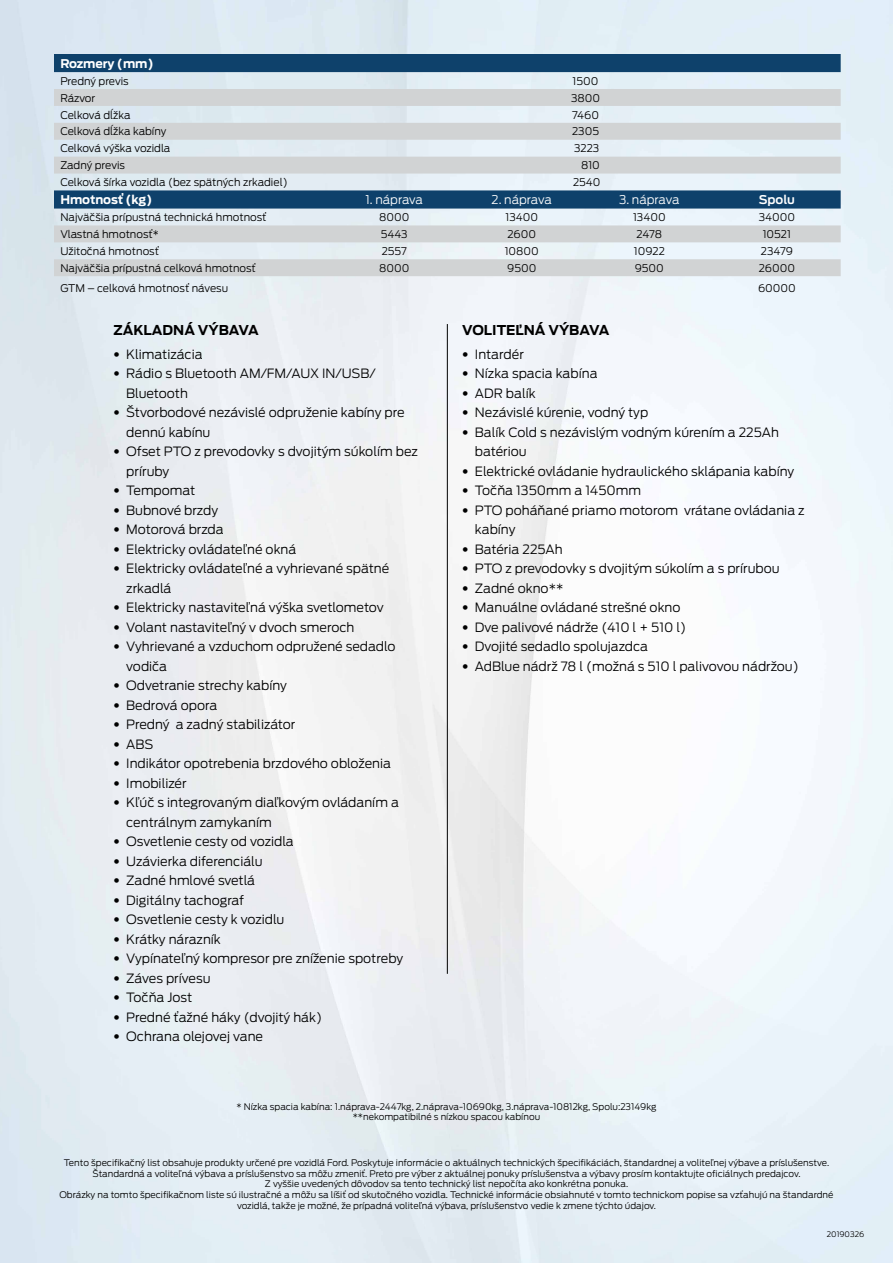
<style>
.page{position:relative;width:893px;height:1263px;background:#fff}
.page>*{position:absolute;margin:0;border:0;box-sizing:border-box;transform-origin:0 0}
.t1{font:700 13.5px "Ford Antenna";color:#000}
.t2{font:300 12.75px/19.5px "Ford Antenna";color:#000}
.t3{font:300 12px "Ford Antenna";letter-spacing:-.01em;color:#fff}
.t4{font:700 12px "Ford Antenna";letter-spacing:-.01em;color:#fff}
.t5{font:600 12px "Ford Antenna";letter-spacing:-.005em;color:#fff}
.t6{font:300 10.5px "Ford Antenna";color:#000}
.t7{font:300 9px/10.8px "Ford Antenna";color:#000;text-align:center}
.t8{font:300 7.5px "Ford Antenna";color:#000}
.s1{font-family:"Helvetica Neue LT Std"}
</style>
<div class="page">
<hr style="left:447px;top:324px;width:1px;height:650px;background:#000">
<svg style="left:54px;top:54px;width:787px;height:35px;background:#7393ac"></svg>
<svg style="left:54px;top:89px;width:787px;height:187px;background:#c7d1d8"></svg>
<p class="t4" style="left:60px;top:53px;width:95px">Rozmery (mm)</p>
<p class="t6" style="left:60px;top:72px;width:70px">Predný previs</p>
<p class="t6" style="left:573px;top:72px;width:27px">1500</p>
<p class="t6" style="left:60px;top:89px;width:36px">Rázvor</p>
<p class="t6" style="left:571px;top:89px;width:31px">3800</p>
<p class="t6" style="left:60px;top:106px;width:72px">Celková dĺžka</p>
<p class="t6" style="left:572px;top:106px;width:29px">7460</p>
<p class="t6" style="left:60px;top:123px;width:108px">Celková dĺžka kabíny</p>
<p class="t6" style="left:572px;top:123px;width:28px">2305</p>
<p class="t6" style="left:60px;top:140px;width:111px">Celková výška vozidla</p>
<p class="t6" style="left:574px;top:140px;width:27px">3223</p>
<p class="t6" style="left:60px;top:157px;width:66px">Zadný previs</p>
<p class="t6" style="left:581px;top:157px;width:20px">810</p>
<p class="t6" style="left:60px;top:173px;width:229px">Celková šírka vozidla (bez spätných zrkadiel)</p>
<p class="t6" style="left:573px;top:173px;width:29px">2540</p>
<p class="t4" style="left:60px;top:189px;width:94px">Hmotnosť (kg)</p>
<p class="t3" style="left:365px;top:190px;width:59px">1. náprava</p>
<p class="t3" style="left:492px;top:190px;width:62px">2. náprava</p>
<p class="t3" style="left:619px;top:190px;width:62px">3. náprava</p>
<p class="t5" style="left:759px;top:189px;width:38px">Spolu</p>
<p class="t6" style="left:60px;top:208px;width:208px">Najväčšia prípustná technická hmotnosť</p>
<p class="t6" style="left:379px;top:208px;width:32px">8000</p>
<p class="t6" style="left:505px;top:208px;width:34px">13400</p>
<p class="t6" style="left:633px;top:208px;width:34px">13400</p>
<p class="t6" style="left:759px;top:208px;width:38px">34000</p>
<p class="t6" style="left:60px;top:225px;width:100px">Vlastná hmotnosť*</p>
<p class="t6" style="left:381px;top:225px;width:28px">5443</p>
<p class="t6" style="left:507px;top:225px;width:30px">2600</p>
<p class="t6" style="left:636px;top:225px;width:27px">2478</p>
<p class="t6" style="left:763px;top:225px;width:30px">10521</p>
<p class="t6" style="left:60px;top:242px;width:100px">Užitočná hmotnosť</p>
<p class="t6" style="left:382px;top:242px;width:26px">2557</p>
<p class="t6" style="left:505px;top:242px;width:36px">10800</p>
<p class="t6" style="left:634px;top:242px;width:33px">10922</p>
<p class="t6" style="left:761px;top:242px;width:34px">23479</p>
<p class="t6" style="left:60px;top:259px;width:197px">Najväčšia prípustná celková hmotnosť</p>
<p class="t6" style="left:379px;top:259px;width:32px">8000</p>
<p class="t6" style="left:507px;top:259px;width:31px">9500</p>
<p class="t6" style="left:635px;top:259px;width:31px">9500</p>
<p class="t6" style="left:759px;top:259px;width:38px">26000</p>
<p class="t6" style="left:60px;top:279px;width:169px">GTM – celková hmotnosť návesu</p>
<p class="t6" style="left:758px;top:279px;width:39px">60000</p>
<p class="t1" style="left:114px;top:318px;width:147px">ZÁKLADNÁ VÝBAVA</p>
<p class="t2" style="left:114px;top:343px;width:91px"><span class="s1">•</span> Klimatizácia</p>
<p class="t2" style="left:126px;top:362px;width:251px;text-indent:-13px"><span class="s1">•</span> Rádio s Bluetooth AM/FM/AUX IN/USB/<br>Bluetooth</p>
<p class="t2" style="left:126px;top:401px;width:280px;text-indent:-13px"><span class="s1">•</span> Štvorbodové nezávislé odpruženie kabíny pre dennú kabínu</p>
<p class="t2" style="left:126px;top:440px;width:293px;text-indent:-13px"><span class="s1">•</span> Ofset PTO z prevodovky s dvojitým súkolím bez príruby</p>
<p class="t2" style="left:114px;top:479px;width:83px"><span class="s1">•</span> Tempomat</p>
<p class="t2" style="left:114px;top:499px;width:106px"><span class="s1">•</span> Bubnové brzdy</p>
<p class="t2" style="left:114px;top:518px;width:112px"><span class="s1">•</span> Motorová brzda</p>
<p class="t2" style="left:114px;top:538px;width:184px"><span class="s1">•</span> Elektricky ovládateľné okná</p>
<p class="t2" style="left:126px;top:557px;width:265px;text-indent:-13px"><span class="s1">•</span> Elektricky ovládateľné a vyhrievané spätné zrkadlá</p>
<p class="t2" style="left:114px;top:596px;width:272px"><span class="s1">•</span> Elektricky nastaviteľná výška svetlometov</p>
<p class="t2" style="left:114px;top:616px;width:242px"><span class="s1">•</span> Volant nastaviteľný v dvoch smeroch</p>
<p class="t2" style="left:126px;top:635px;width:271px;text-indent:-13px"><span class="s1">•</span> Vyhrievané a vzduchom odpružené sedadlo vodiča</p>
<p class="t2" style="left:114px;top:674px;width:175px"><span class="s1">•</span> Odvetranie strechy kabíny</p>
<p class="t2" style="left:114px;top:694px;width:105px"><span class="s1">•</span> Bedrová opora</p>
<p class="t2" style="left:114px;top:713px;width:183px"><span class="s1">•</span> Predný a zadný stabilizátor</p>
<p class="t2" style="left:114px;top:733px;width:41px"><span class="s1">•</span> ABS</p>
<p class="t2" style="left:114px;top:752px;width:279px"><span class="s1">•</span> Indikátor opotrebenia brzdového obloženia</p>
<p class="t2" style="left:114px;top:772px;width:75px"><span class="s1">•</span> Imobilizér</p>
<p class="t2" style="left:126px;top:791px;width:274px;text-indent:-13px"><span class="s1">•</span> Kľúč s integrovaným diaľkovým ovládaním a centrálnym zamykaním</p>
<p class="t2" style="left:114px;top:830px;width:182px"><span class="s1">•</span> Osvetlenie cesty od vozidla</p>
<p class="t2" style="left:114px;top:850px;width:151px"><span class="s1">•</span> Uzávierka diferenciálu</p>
<p class="t2" style="left:114px;top:869px;width:143px"><span class="s1">•</span> Zadné hmlové svetlá</p>
<p class="t2" style="left:114px;top:889px;width:132px"><span class="s1">•</span> Digitálny tachograf</p>
<p class="t2" style="left:114px;top:908px;width:172px"><span class="s1">•</span> Osvetlenie cesty k vozidlu</p>
<p class="t2" style="left:114px;top:928px;width:109px"><span class="s1">•</span> Krátky nárazník</p>
<p class="t2" style="left:114px;top:947px;width:291px"><span class="s1">•</span> Vypínateľný kompresor pre zníženie spotreby</p>
<p class="t2" style="left:114px;top:967px;width:98px"><span class="s1">•</span> Záves prívesu</p>
<p class="t2" style="left:114px;top:986px;width:80px"><span class="s1">•</span> Točňa Jost</p>
<p class="t2" style="left:114px;top:1006px;width:210px"><span class="s1">•</span> Predné ťažné háky (dvojitý hák)</p>
<p class="t2" style="left:114px;top:1025px;width:151px"><span class="s1">•</span> Ochrana olejovej vane</p>
<p class="t1" style="left:462px;top:318px;width:149px">VOLITEĽNÁ VÝBAVA</p>
<p class="t2" style="left:462px;top:343px;width:63px"><span class="s1">•</span> Intardér</p>
<p class="t2" style="left:462px;top:362px;width:137px"><span class="s1">•</span> Nízka spacia kabína</p>
<p class="t2" style="left:462px;top:382px;width:75px"><span class="s1">•</span> ADR balík</p>
<p class="t2" style="left:462px;top:401px;width:188px"><span class="s1">•</span> Nezávislé kúrenie, vodný typ</p>
<p class="t2" style="left:475px;top:421px;width:305px;text-indent:-13px"><span class="s1">•</span> Balík Cold s nezávislým vodným kúrením a 225Ah batériou</p>
<p class="t2" style="left:462px;top:460px;width:334px"><span class="s1">•</span> Elektrické ovládanie hydraulického sklápania kabíny</p>
<p class="t2" style="left:462px;top:479px;width:180px"><span class="s1">•</span> Točňa 1350mm a 1450mm</p>
<p class="t2" style="left:475px;top:499px;width:331px;text-indent:-13px"><span class="s1">•</span> PTO poháňané priamo motorom vrátane ovládania z kabíny</p>
<p class="t2" style="left:462px;top:538px;width:102px"><span class="s1">•</span> Batéria 225Ah</p>
<p class="t2" style="left:462px;top:557px;width:319px"><span class="s1">•</span> PTO z prevodovky s dvojitým súkolím a s prírubou</p>
<p class="t2" style="left:462px;top:577px;width:103px"><span class="s1">•</span> Zadné okno**</p>
<p class="t2" style="left:462px;top:596px;width:220px"><span class="s1">•</span> Manuálne ovládané strešné okno</p>
<p class="t2" style="left:462px;top:616px;width:225px"><span class="s1">•</span> Dve palivové nádrže (410 l + 510 l)</p>
<p class="t2" style="left:462px;top:635px;width:187px"><span class="s1">•</span> Dvojité sedadlo spolujazdca</p>
<p class="t2" style="left:462px;top:655px;width:338px"><span class="s1">•</span> AdBlue nádrž 78 l (možná s 510 l palivovou nádržou)</p>
<p class="t7" style="left:236px;top:1100px;width:422px">* Nízka spacia kabína: 1.náprava-2447kg, 2.náprava-10690kg, 3.náprava-10812kg, Spolu:23149kg **nekompatibilné s nízkou spacou kabínou</p>
<p class="t7" style="left:59px;top:1156px;width:776px">Tento špecifikačný list obsahuje produkty určené pre vozidlá Ford. Poskytuje informácie o aktuálnych technických špecifikáciách, štandardnej a voliteľnej výbave a príslušenstve.<br>Štandardná a voliteľná výbava a príslušenstvo sa môžu zmeniť. Preto pre výber z aktuálnej ponuky príslušenstva a výbavy prosím kontaktujte oficiálnych predajcov.<br>Z vyššie uvedených dôvodov sa tento technický list nepočíta ako konkrétna ponuka.<br>Obrázky na tomto špecifikačnom liste sú ilustračné a môžu sa líšiť od skutočného vozidla. Technické informácie obsiahnuté v tomto technickom popise sa vzťahujú na štandardné vozidlá, takže je možné, že prípadná voliteľná výbava, príslušenstvo vedie k zmene týchto údajov.</p>
<p class="t8" style="left:827px;top:1227px;width:39px">20190326</p>
</div>
